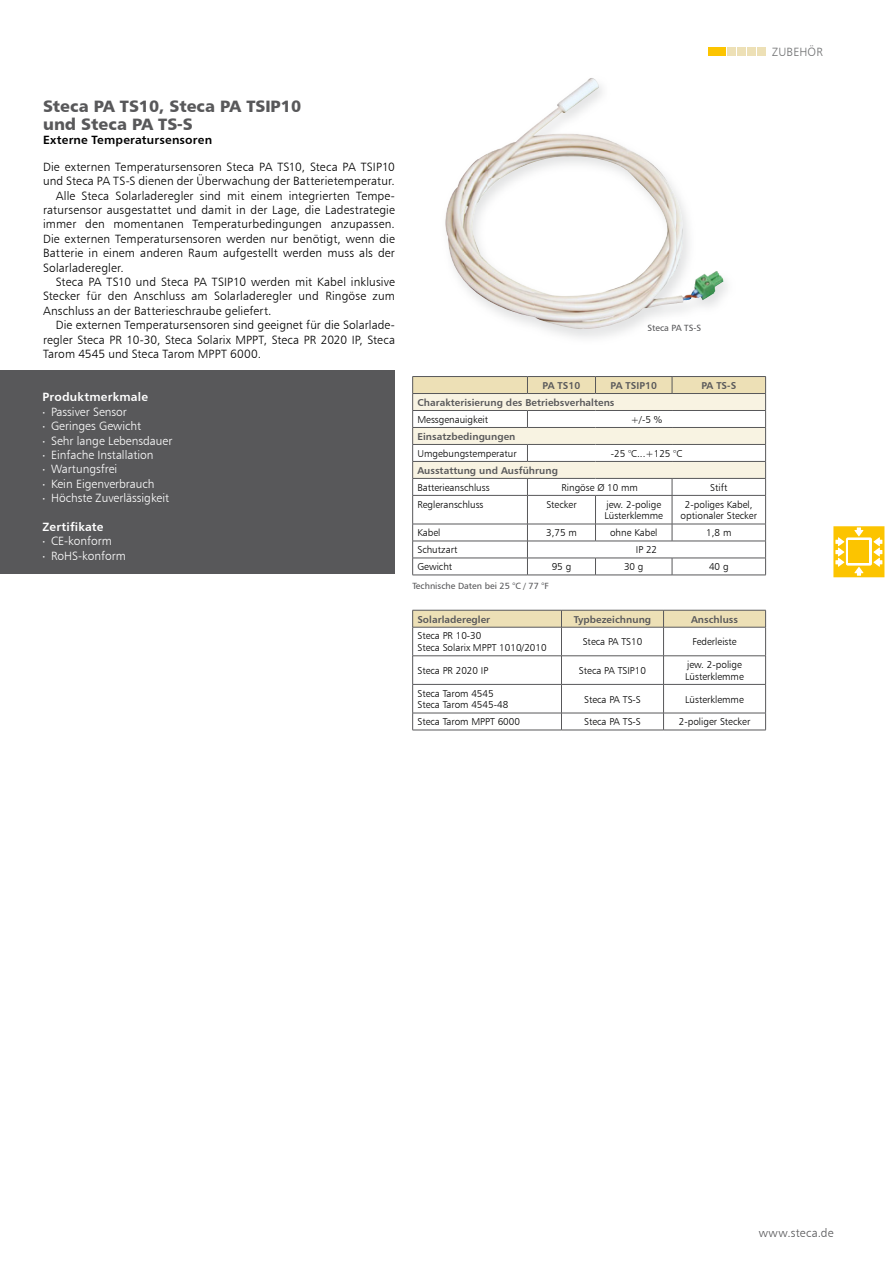
<style>
.page{position:relative;width:893px;height:1263px;background:#fff}
.page>*{position:absolute;margin:0;border:0;box-sizing:border-box;transform-origin:0 0}
.t1{font:16.5px/18px "Humanist 777 BT Black B";color:#58585a}
.t2{font:12px "Humanist 777 BT Light B";letter-spacing:.01em;color:#000}
.t3{font:12px/14.4px "Humanist 777 BT Light B";color:#fff}
.t4{font:12px "Humanist 777 BT Bold B";letter-spacing:.015em;color:#fff}
.t5{font:12px "Humanist 777 BT Bold B";letter-spacing:.015em;color:#000}
.t6{font:12px "Humanist 777 BT Light B";letter-spacing:.025em;color:#58585a}
.t7{font:12px "Humanist 777 BT Light B";letter-spacing:.01em;color:#707172}
.t8{font:9.9px/11.6px "Humanist 777 BT Light B";color:#000}
.t9{font:9.9px "Humanist 777 BT Bold B";letter-spacing:.005em;color:#58585a}
.t10{font:9px "Humanist 777 BT Roman B";color:#58585a}
.s1{font-family:"Humanist 777 BT Black B";font-size:9px}
</style>
<div class="page">
<div style="left:0;top:371px;width:394px;height:203px;background:#58585a"></div>
<img style="left:488px;top:78px;width:141px;height:100px">
<img style="left:445px;top:153px;width:43px;height:147px">
<img style="left:629px;top:149px;width:48px;height:169px">
<img style="left:487px;top:178px;width:47px;height:139px">
<img style="left:676px;top:198px;width:47px;height:105px">
<img style="left:534px;top:283px;width:95px;height:46px">
<svg style="left:412px;top:376px;width:354px;height:199px"></svg>
<hr style="left:412px;top:495px;width:115px;height:1px;background:#58585a">
<hr style="left:527px;top:495px;width:68px;height:1px;background:#58585a">
<hr style="left:595px;top:495px;width:77px;height:1px;background:#58585a">
<hr style="left:672px;top:495px;width:94px;height:1px;background:#58585a">
<hr style="left:412px;top:524px;width:115px;height:1px;background:#58585a">
<hr style="left:527px;top:524px;width:68px;height:1px;background:#58585a">
<hr style="left:595px;top:524px;width:77px;height:1px;background:#58585a">
<hr style="left:672px;top:524px;width:94px;height:1px;background:#58585a">
<hr style="left:412px;top:541px;width:115px;height:1px;background:#58585a">
<hr style="left:527px;top:541px;width:68px;height:1px;background:#58585a">
<hr style="left:595px;top:541px;width:77px;height:1px;background:#58585a">
<hr style="left:672px;top:541px;width:94px;height:1px;background:#58585a">
<hr style="left:412px;top:558px;width:115px;height:1px;background:#58585a">
<hr style="left:527px;top:558px;width:68px;height:1px;background:#58585a">
<hr style="left:595px;top:558px;width:77px;height:1px;background:#58585a">
<hr style="left:672px;top:558px;width:94px;height:1px;background:#58585a">
<hr style="left:412px;top:575px;width:115px;height:1px;background:#58585a">
<hr style="left:527px;top:575px;width:68px;height:1px;background:#58585a">
<hr style="left:595px;top:575px;width:77px;height:1px;background:#58585a">
<hr style="left:672px;top:575px;width:94px;height:1px;background:#58585a">
<hr style="left:412px;top:730px;width:149px;height:1px;background:#58585a">
<hr style="left:561px;top:730px;width:102px;height:1px;background:#58585a">
<hr style="left:663px;top:730px;width:103px;height:1px;background:#58585a">
<svg style="left:412px;top:610px;width:354px;height:120px"></svg>
<div style="left:757px;top:47px;width:8px;height:9px;background:#ede0b6"></div>
<div style="left:747px;top:47px;width:9px;height:9px;background:#ede0b6"></div>
<div style="left:737px;top:47px;width:9px;height:9px;background:#ede0b6"></div>
<div style="left:728px;top:47px;width:8px;height:9px;background:#ede0b6"></div>
<div style="left:718px;top:47px;width:8px;height:9px;background:#fcc400"></div>
<div style="left:708px;top:47px;width:8px;height:9px;background:#fcc400"></div>
<svg style="left:833px;top:526px;width:51px;height:51px"></svg>
<div style="left:849px;top:540px;width:20px;height:23px;background:#fcc400"></div>
<p class="t7" style="left:772px;top:44px;width:52px">ZUBEHÖR</p>
<h1 class="t1" style="left:43px;top:97px;width:260px">Steca PA TS10, Steca PA TSIP10 und Steca PA TS-S</h1>
<p class="t5" style="left:43px;top:133px;width:171px">Externe Temperatursensoren</p>
<p class="t2" style="left:43px;top:159px;width:353px">Die externen Temperatursensoren Steca PA TS10, Steca PA TSIP10</p>
<p class="t2" style="left:43px;top:174px;width:353px">und Steca PA TS-S dienen der Überwachung der Batterietemperatur.</p>
<p class="t2" style="left:56px;top:188px;width:341px">Alle Steca Solarladeregler sind mit einem integrierten Tempe-</p>
<p class="t2" style="left:43px;top:203px;width:353px">ratursensor ausgestattet und damit in der Lage, die Lade strategie</p>
<p class="t2" style="left:43px;top:217px;width:353px">immer den momentanen Temperaturbedingungen anzupassen.</p>
<p class="t2" style="left:43px;top:231px;width:353px">Die externen Temperatursensoren werden nur benötigt, wenn die</p>
<p class="t2" style="left:43px;top:246px;width:353px">Batterie in einem anderen Raum aufgestellt werden muss als der</p>
<p class="t2" style="left:43px;top:260px;width:82px">Solarladeregler .</p>
<p class="t2" style="left:56px;top:275px;width:341px">Steca PA TS10 und Steca PA TSIP10 werden mit Kabel inklusive</p>
<p class="t2" style="left:43px;top:289px;width:353px">Stecker für den Anschluss am Solarladeregler und Ringöse zum</p>
<p class="t2" style="left:43px;top:303px;width:230px">Anschluss an der Batterieschraube geliefert.</p>
<p class="t2" style="left:56px;top:318px;width:341px">Die externen Temperatursensoren sind geeignet für die Solarlade-</p>
<p class="t2" style="left:43px;top:332px;width:353px">r egler Steca PR 10-30, Steca Solarix MPPT, Steca PR 2020 IP, Steca</p>
<p class="t2" style="left:43px;top:347px;width:219px">Tarom 4545 und Steca Tarom MPPT 6000.</p>
<p class="t4" style="left:43px;top:389px;width:107px">Produktmerkmale</p>
<p class="t3" style="left:43px;top:404px;width:131px"><span class="s1">∙</span> Passiver Sensor<br><span class="s1">∙</span> Geringes Gewicht<br><span class="s1">∙</span> Sehr lange Lebensdauer <span class="s1">∙</span> Einfache Installation<br><span class="s1">∙</span> Wartungsfrei<br><span class="s1">∙</span> Kein Eigenverbrauch<br><span class="s1">∙</span> Höchste Zuverlässigkeit</p>
<p class="t4" style="left:43px;top:519px;width:62px">Zertifikate</p>
<p class="t3" style="left:43px;top:534px;width:85px"><span class="s1">∙</span> CE-konform<br><span class="s1">∙</span> RoHS-konform</p>
<p class="t10" style="left:647px;top:322px;width:55px">Steca PA TS-S</p>
<p class="t9" style="left:543px;top:379px;width:39px">PA TS10</p>
<p class="t9" style="left:611px;top:379px;width:48px">PA TSIP10</p>
<p class="t9" style="left:701px;top:379px;width:36px">PA TS-S</p>
<p class="t9" style="left:417px;top:396px;width:199px">Charakterisierung des Betriebsverhaltens</p>
<p class="t8" style="left:417px;top:413px;width:72px">Messgenauigkeit</p>
<p class="t8" style="left:631px;top:413px;width:33px">+/-5 %</p>
<p class="t9" style="left:417px;top:430px;width:100px">Einsatzbedingungen</p>
<p class="t8" style="left:417px;top:447px;width:101px">Umgebungstemperatur</p>
<p class="t8" style="left:611px;top:447px;width:73px">-25 °C...+125 °C</p>
<p class="t9" style="left:417px;top:464px;width:142px">Ausstattung und Ausführung</p>
<p class="t8" style="left:417px;top:481px;width:74px">Batterieanschluss</p>
<p class="t8" style="left:561px;top:481px;width:78px">Ringöse Ø 10 mm</p>
<p class="t8" style="left:710px;top:481px;width:19px">Stift</p>
<p class="t8" style="left:417px;top:498px;width:68px">Regleranschluss</p>
<p class="t8" style="left:546px;top:498px;width:32px">Stecker</p>
<p class="t8" style="left:604px;top:498px;width:60px">jew. 2-polige<br>Lüsterklemme</p>
<p class="t8" style="left:681px;top:498px;width:78px;text-align:center">2-poliges Kabel, optionaler Stecker</p>
<p class="t8" style="left:417px;top:527px;width:25px">Kabel</p>
<p class="t8" style="left:546px;top:527px;width:32px">3,75 m</p>
<p class="t8" style="left:610px;top:527px;width:49px">ohne Kabel</p>
<p class="t8" style="left:706px;top:527px;width:27px">1,8 m</p>
<p class="t8" style="left:417px;top:544px;width:42px">Schutzart</p>
<p class="t8" style="left:636px;top:544px;width:23px">IP 22</p>
<p class="t8" style="left:417px;top:561px;width:36px">Gewicht</p>
<p class="t8" style="left:552px;top:561px;width:21px">95 g</p>
<p class="t8" style="left:624px;top:561px;width:21px">30 g</p>
<p class="t8" style="left:709px;top:561px;width:21px">40 g</p>
<p class="t10" style="left:412px;top:580px;width:138px">Technische Daten bei 25 °C / 77 °F</p>
<p class="t9" style="left:417px;top:613px;width:74px">Solarladeregler</p>
<p class="t9" style="left:574px;top:613px;width:79px">Typbezeichnung</p>
<p class="t9" style="left:691px;top:613px;width:49px">Anschluss</p>
<p class="t8" style="left:417px;top:630px;width:131px">Steca PR 10-30<br>Steca Solarix MPPT 1010/2010</p>
<p class="t8" style="left:583px;top:636px;width:61px">Steca PA TS10</p>
<p class="t8" style="left:692px;top:636px;width:46px">Federleiste</p>
<p class="t8" style="left:417px;top:664px;width:72px">Steca PR 2020 IP</p>
<p class="t8" style="left:579px;top:664px;width:69px">Steca PA TSIP10</p>
<p class="t8" style="left:685px;top:659px;width:60px">jew. 2-polige<br>Lüsterklemme</p>
<p class="t8" style="left:417px;top:687px;width:92px">Steca Tarom 4545<br>Steca Tarom 4545-48</p>
<p class="t8" style="left:584px;top:693px;width:58px">Steca PA TS-S</p>
<p class="t8" style="left:685px;top:693px;width:60px">Lüsterklemme</p>
<p class="t8" style="left:417px;top:716px;width:104px">Steca Tarom MPPT 6000</p>
<p class="t8" style="left:584px;top:716px;width:58px">Steca PA TS-S</p>
<p class="t8" style="left:679px;top:716px;width:73px">2-poliger Stecker</p>
<p class="t6" style="left:759px;top:1225px;width:76px">www.steca.de</p>
</div>
